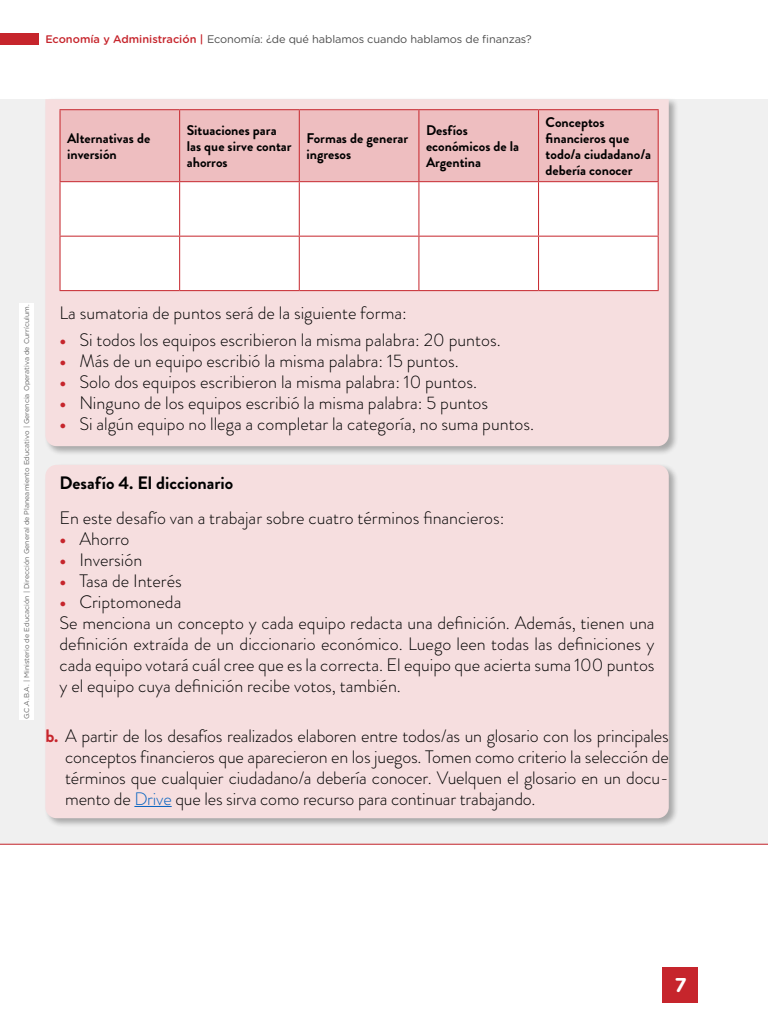
<style>
.page{position:relative;width:768px;height:1024px;background:#fff}
.page>*{position:absolute;margin:0;border:0;box-sizing:border-box;transform-origin:0 0}
.t1{font:700 20px "Gotham Rounded";color:#fff}
.t2{font:300 18px/21px "Brandon Grotesque";color:#000}
.t3{font:700 18px "Brandon Grotesque";color:#000}
.t4{font:700 14px/16px "Brandon Grotesque";color:#000}
.t5{font:11px "Gotham Rounded";letter-spacing:-.01em;color:#4d4d4d}
.t6{font:7px "Gotham Rounded";color:#666}
.s1{font-weight:500;color:#c6252c}
.s2{font-weight:700;color:#c6252c}
.s3{color:#0563c1}
</style>
<div class="page">
<div style="left:662px;top:967px;width:36px;height:36px;background:#c6252c"></div>
<div style="left:0;top:33px;width:39px;height:11px;background:#c6252c"></div>
<div style="left:0;top:99px;width:768px;height:746px;background:#f0f0f0"></div>
<div style="left:44px;top:463px;width:635px;height:365px;background:#000;opacity:.3"></div>
<div style="left:45px;top:465px;width:624px;height:353px;background:#f6dedf;border-radius:11px"></div>
<div style="left:44px;top:97px;width:635px;height:359px;background:#000;opacity:.3"></div>
<div style="left:45px;top:99px;width:624px;height:347px;background:#f6dedf"></div>
<hr style="left:134px;top:806px;width:38px;height:1px;background:#0563c1">
<div style="left:60px;top:110px;width:120px;height:72px;background:#eebec0"></div>
<div style="left:180px;top:110px;width:478px;height:71px;background:#eebec0"></div>
<svg style="left:61px;top:182px;width:118px;height:108px"></svg>
<svg style="left:180px;top:182px;width:478px;height:108px"></svg>
<hr style="left:179px;top:110px;width:1px;height:71px;background:#c6252c">
<hr style="left:179px;top:182px;width:1px;height:54px;background:#c6252c">
<hr style="left:179px;top:237px;width:1px;height:53px;background:#c6252c">
<hr style="left:180px;top:109px;width:119px;height:1px;background:#c6252c">
<hr style="left:60px;top:181px;width:120px;height:1px;background:#c6252c">
<hr style="left:60px;top:236px;width:120px;height:1px;background:#c6252c">
<hr style="left:60px;top:290px;width:120px;height:1px;background:#c6252c">
<hr style="left:299px;top:109px;width:120px;height:1px;background:#c6252c">
<hr style="left:419px;top:109px;width:120px;height:1px;background:#c6252c">
<hr style="left:539px;top:109px;width:120px;height:1px;background:#c6252c">
<hr style="left:299px;top:110px;width:1px;height:71px;background:#c6252c">
<hr style="left:299px;top:182px;width:1px;height:54px;background:#c6252c">
<hr style="left:299px;top:237px;width:1px;height:53px;background:#c6252c">
<hr style="left:418px;top:110px;width:1px;height:71px;background:#c6252c">
<hr style="left:418px;top:182px;width:1px;height:54px;background:#c6252c">
<hr style="left:418px;top:237px;width:1px;height:53px;background:#c6252c">
<hr style="left:538px;top:110px;width:1px;height:71px;background:#c6252c">
<hr style="left:538px;top:182px;width:1px;height:54px;background:#c6252c">
<hr style="left:538px;top:237px;width:1px;height:53px;background:#c6252c">
<hr style="left:658px;top:110px;width:1px;height:71px;background:#c6252c">
<hr style="left:658px;top:182px;width:1px;height:54px;background:#c6252c">
<hr style="left:658px;top:237px;width:1px;height:53px;background:#c6252c">
<hr style="left:180px;top:181px;width:119px;height:1px;background:#c6252c">
<hr style="left:180px;top:236px;width:119px;height:1px;background:#c6252c">
<hr style="left:180px;top:290px;width:119px;height:1px;background:#c6252c">
<hr style="left:299px;top:181px;width:120px;height:1px;background:#c6252c">
<hr style="left:299px;top:236px;width:120px;height:1px;background:#c6252c">
<hr style="left:299px;top:290px;width:120px;height:1px;background:#c6252c">
<hr style="left:419px;top:181px;width:120px;height:1px;background:#c6252c">
<hr style="left:419px;top:236px;width:120px;height:1px;background:#c6252c">
<hr style="left:419px;top:290px;width:120px;height:1px;background:#c6252c">
<hr style="left:539px;top:181px;width:120px;height:1px;background:#c6252c">
<hr style="left:539px;top:236px;width:120px;height:1px;background:#c6252c">
<hr style="left:539px;top:290px;width:120px;height:1px;background:#c6252c">
<hr style="left:60px;top:110px;width:1px;height:71px;background:#c6252c">
<hr style="left:60px;top:182px;width:1px;height:54px;background:#c6252c">
<hr style="left:60px;top:237px;width:1px;height:53px;background:#c6252c">
<hr style="left:60px;top:109px;width:120px;height:1px;background:#c6252c">
<div style="left:19px;top:304px;width:15px;height:416px;background:#fff"></div>
<p class="t5" style="left:45px;top:32px;width:488px"><span class="s1">Economía y Administración |</span> Economía: ¿de qué hablamos cuando hablamos de finanzas?</p>
<p class="t4" style="left:67px;top:130px;width:85px">Alternativas de inversión</p>
<p class="t4" style="left:187px;top:122px;width:106px">Situaciones para las que sirve contar ahorros</p>
<p class="t4" style="left:306px;top:130px;width:103px">Formas de generar ingresos</p>
<p class="t4" style="left:426px;top:122px;width:95px">Desfíos económicos de la<br>Argentina</p>
<p class="t4" style="left:546px;top:114px;width:107px">Conceptos financieros que todo/a ciudadano/a debería conocer</p>
<p class="t6" style="left:22px;top:719px;width:416px;rotate:-90deg">G.C.A.B.A. | Ministerio de Educación | Dirección General de Planeamiento Educativo | Gerencia Operativa de Currículum.</p>
<p class="t2" style="left:60px;top:303px;width:349px">La sumatoria de puntos será de la siguiente forma:</p>
<p class="t2" style="left:60px;top:330px;width:443px"><span class="s2">•</span> Si todos los equipos escribieron la misma palabra: 20 puntos.</p>
<p class="t2" style="left:60px;top:351px;width:401px"><span class="s2">•</span> Más de un equipo escribió la misma palabra: 15 puntos.</p>
<p class="t2" style="left:60px;top:372px;width:419px"><span class="s2">•</span> Solo dos equipos escribieron la misma palabra: 10 puntos.</p>
<p class="t2" style="left:60px;top:393px;width:430px"><span class="s2">•</span> Ninguno de los equipos escribió la misma palabra: 5 puntos</p>
<p class="t2" style="left:60px;top:414px;width:476px"><span class="s2">•</span> Si algún equipo no llega a completar la categoría, no suma puntos.</p>
<p class="t3" style="left:60px;top:470px;width:175px">Desafío 4. El diccionario</p>
<p class="t2" style="left:60px;top:508px;width:446px">En este desafío van a trabajar sobre cuatro términos financieros:</p>
<p class="t2" style="left:60px;top:529px;width:71px"><span class="s2">•</span> Ahorro</p>
<p class="t2" style="left:60px;top:550px;width:84px"><span class="s2">•</span> Inversión</p>
<p class="t2" style="left:60px;top:571px;width:124px"><span class="s2">•</span> Tasa de Interés</p>
<p class="t2" style="left:60px;top:592px;width:597px"><span class="s2">•</span> Criptomoneda<br>Se menciona un concepto y cada equipo redacta una definición. Además, tienen una definición extraída de un diccionario económico. Luego leen todas las definiciones y cada equipo votará cuál cree que es la correcta. El equipo que acierta suma 100 puntos y el equipo cuya definición recibe votos, también.</p>
<p class="t2" style="left:65px;top:725px;width:605px;text-align:justify;text-indent:-20px"><span class="s2">b.</span> A partir de los desafíos realizados elaboren entre todos/as un glosario con los principales conceptos financieros que aparecieron en los juegos. Tomen como criterio la selección de términos que cualquier ciudadano/a debería conocer. Vuelquen el glosario en un docu&shy;mento de <span class="s3">Drive</span> que les sirva como recurso para continuar trabajando.</p>
<p class="t1" style="left:674px;top:971px;width:14px">7</p>
</div>
